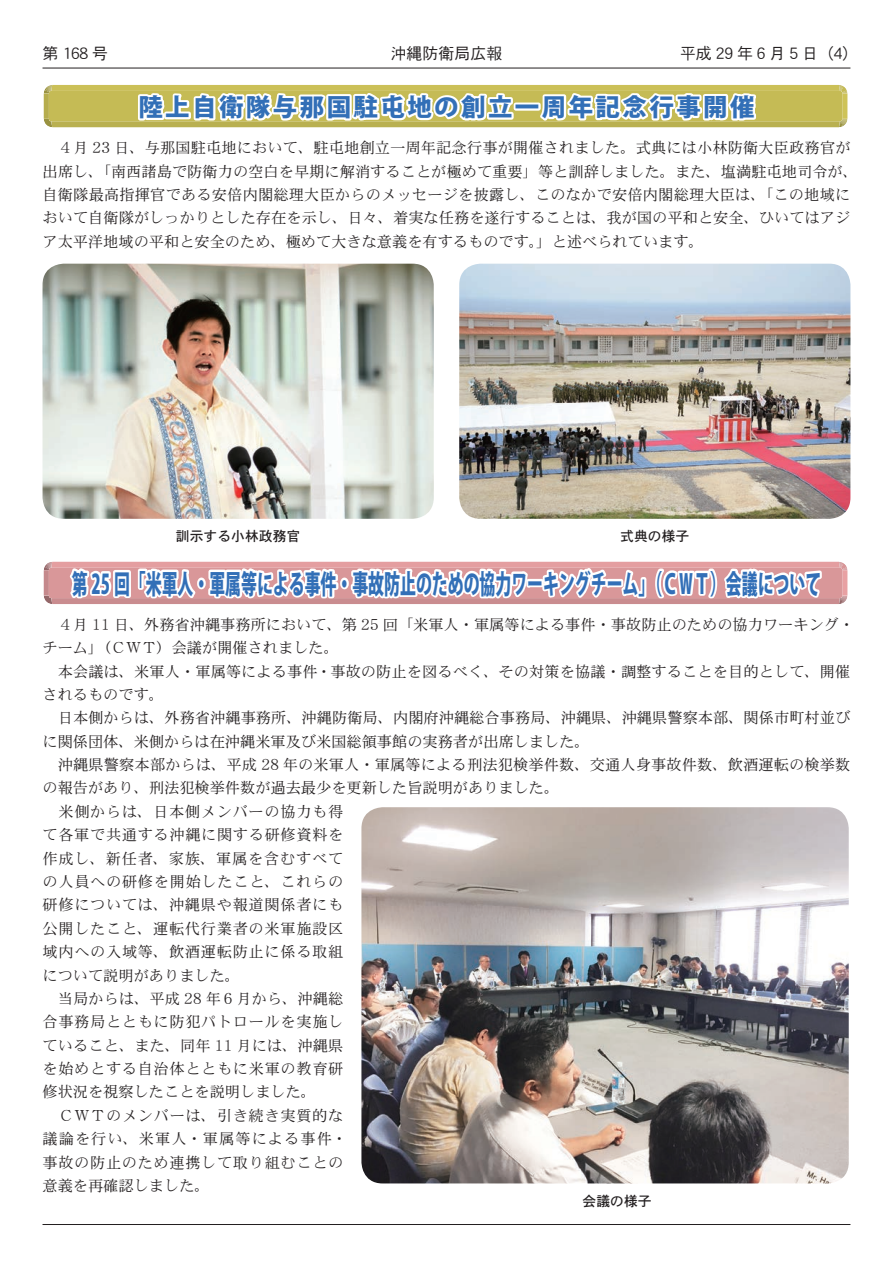
<style>
.page{position:relative;width:893px;height:1263px;background:#fff}
.page>*{position:absolute;margin:0;border:0;box-sizing:border-box;transform-origin:0 0}
.t1{font:800 26.85px "Koz Go Pro";color:#326fb7;scale:.59 1}
.t2{font:800 24.45px "Koz Go Pro";letter-spacing:.1em;color:#326fb7}
.t3{font:15.9px "DFHS Gothic W3 WINP RKSJ H";color:#231f20}
.t4{font:15.15px/23.4px "DFHS Mincho W3 WINP RKSJ H";letter-spacing:.005em;color:#231f20}
.t5{font:13.8px "DFHS Gothic W5 WINP RKSJ H";color:#231f20}
</style>
<div class="page">
<hr style="left:43px;top:68px;width:807px;height:1px;background:#231f20">
<hr style="left:43px;top:1224px;width:807px;height:1px;background:#231f20">
<svg style="left:44px;top:67px;width:803px;height:537px"></svg>
<img style="left:43px;top:264px;width:391px;height:255px">
<img style="left:459px;top:264px;width:391px;height:255px">
<img style="left:361px;top:807px;width:488px;height:376px">
<p class="t3" style="left:43px;top:46px;width:67px">第 168 号</p>
<p class="t3" style="left:391px;top:46px;width:113px">沖縄防衛局広報</p>
<p class="t3" style="left:680px;top:46px;width:180px">平成 29 年 6 月 5 日 ) (4</p>
<h2 class="t2" style="left:138px;top:91px;width:618px">陸上自衛隊与那国駐屯地の創立一周年記念行事開催</h2>
<p class="t4" style="left:43px;top:136px;width:817px">　４月 23 日、与那国駐屯地において、駐屯地創立一周年記念行事が開催されました。式典には小林防衛大臣政務官が出席し、「南西諸島で防衛力の空白を早期に解消することが極めて重要」等と訓辞しました。また、塩満駐屯地司令が、自衛隊最高指揮官である安倍内閣総理大臣からのメッセージを披露し、このなかで安倍内閣総理大臣は、「この地域において自衛隊がしっかりとした存在を示し、日々、着実な任務を遂行することは、我が国の平和と安全、ひいてはアジア太平洋地域の平和と安全のため、極めて大きな意義を有するものです。」と述べられています。</p>
<p class="t5" style="left:176px;top:529px;width:126px">訓示する小林政務官</p>
<p class="t5" style="left:620px;top:529px;width:71px">式典の様子</p>
<h1 class="t1" style="left:72px;top:566px;width:1272px">第 25 「回 米軍人・軍属等による事件・事故防止のための協力ワーキングチーム」（ＣＷＴ）会議について</h1>
<p class="t4" style="left:43px;top:613px;width:813px">　４月 11 日、外務省沖縄事務所において、第 25 回「米軍人・軍属等による事件・事故防止のための協力ワーキング・チーム」（ＣＷＴ）会議が開催されました。<br>　本会議は、米軍人・軍属等による事件･事故の防止を図るべく、その対策を協議・調整することを目的として、開催されるものです。<br>　日本側からは、外務省沖縄事務所、沖縄防衛局、内閣府沖縄総合事務局、沖縄県、沖縄県警察本部、関係市町村並びに関係団体、米側からは在沖縄米軍及び米国総領事館の実務者が出席しました。<br>　沖縄県警察本部からは、平成 28 年の米軍人・軍属等による刑法犯検挙件数、交通人身事故件数、飲酒運転の検挙数の報告があり、刑法犯検挙件数が過去最少を更新した旨説明がありました。<br>　米側からは、日本側メンバーの協力も得<br>て各軍で共通する沖縄に関する研修資料を<br>作成し、新任者、家族、軍属を含むすべて<br>の人員への研修を開始したこと、これらの<br>研修については、沖縄県や報道関係者にも<br>公開したこと、運転代行業者の米軍施設区<br>域内への入域等、飲酒運転防止に係る取組<br>について説明がありました。<br>　当局からは、平成 28 年６月から、沖縄総<br>合事務局とともに防犯パトロールを実施し<br>ていること、また、同年 11 月には、沖縄県<br>を始めとする自治体とともに米軍の教育研<br>修状況を視察したことを説明しました。<br>　ＣＷＴのメンバーは、引き続き実質的な<br>議論を行い、米軍人・軍属等による事件・<br>事故の防止のため連携して取り組むことの<br>意義を再確認しました。</p>
<p class="t5" style="left:583px;top:1194px;width:71px">会議の様子</p>
</div>
